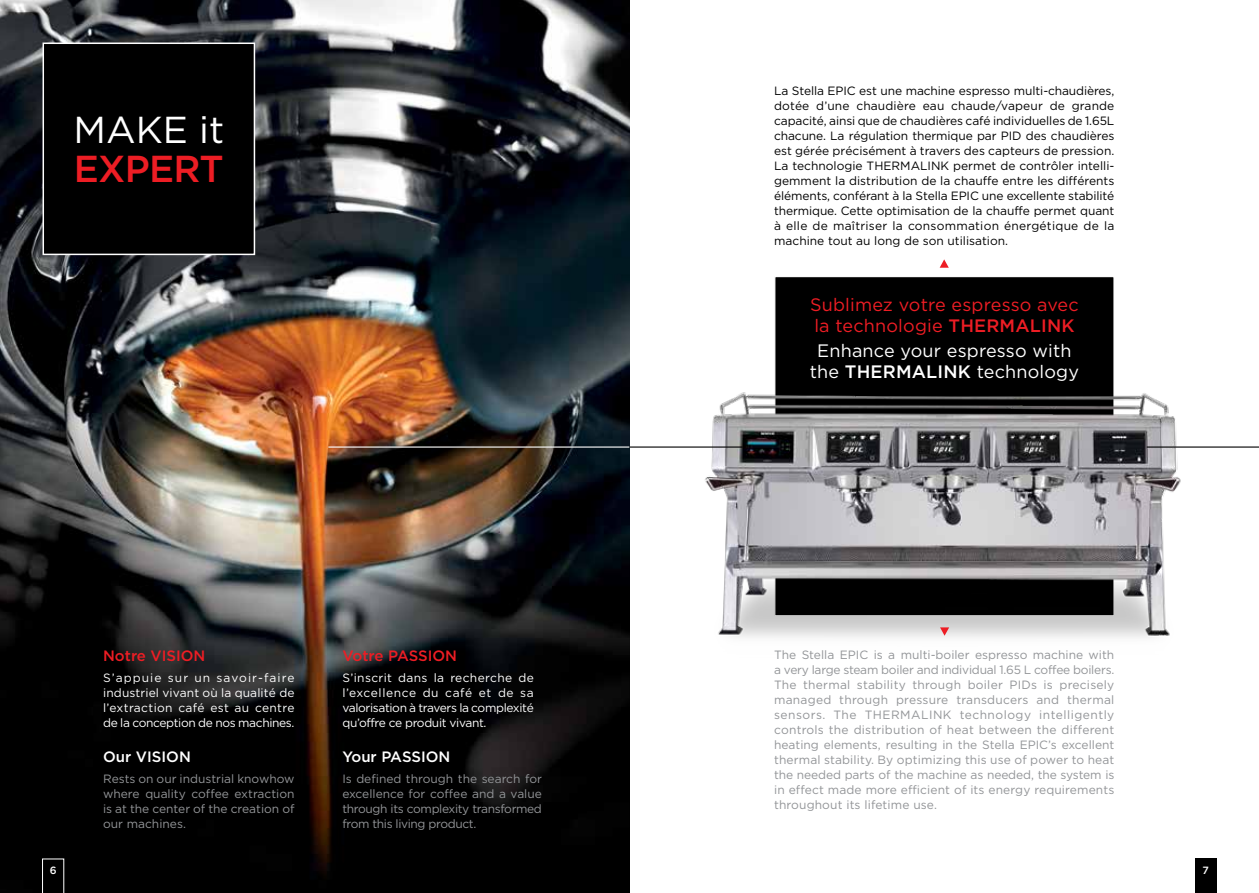
<style>
.page{position:relative;width:1259px;height:893px;background:#fff}
.page>*{position:absolute;margin:0;border:0;box-sizing:border-box;transform-origin:0 0}
.t1{font:37.5px "Gotham";color:#fff}
.t2{font:500 37.5px "Gotham";letter-spacing:-.02em;color:#ed1d24}
.t3{font:18px/21px "Gotham";letter-spacing:.01em;color:#ed1d24}
.t4{font:18px/21px "Gotham";letter-spacing:.01em;color:#fff;text-align:center}
.t5{font:500 15px "Gotham";color:#ed1d24}
.t6{font:500 15px "Gotham";color:#fff}
.t7{font:12px/15px "Gotham";color:#939598;text-align:justify}
.t8{font:12px/15px "Gotham";color:#000;text-align:justify}
.t9{font:12px/15px "Gotham";letter-spacing:-.03em;color:#fff;text-align:justify}
.t10{font:500 10.5px "Gotham";color:#fff}
.s1{font-weight:500}
</style>
<div class="page">
<div style="left:774px;top:276px;width:340px;height:340px;background:#000;border:1px solid #fff"></div>
<img style="left:705px;top:303px;width:476px;height:335px">
<img style="left:0;top:0;width:629px;height:893px">
<hr style="left:328px;top:446px;width:301px;height:2px;background:#fff">
<hr style="left:629px;top:446px;width:113px;height:2px;background:#000">
<hr style="left:1146px;top:446px;width:113px;height:2px;background:#000">
<svg style="left:939px;top:259px;width:9px;height:9px"></svg>
<svg style="left:940px;top:627px;width:9px;height:9px"></svg>
<svg style="left:42px;top:859px;width:22px;height:34px"></svg>
<div style="left:1195px;top:859px;width:21px;height:34px;background:#000"></div>
<div style="left:43px;top:43px;width:212px;height:212px;background:#000;border:2px solid #fff"></div>
<h1 class="t1" style="left:74px;top:109px;width:152px">MAKE it</h1>
<h1 class="t2" style="left:74px;top:147px;width:152px">EXPERT</h1>
<p class="t5" style="left:103px;top:648px;width:104px">Notre VISION</p>
<p class="t5" style="left:342px;top:648px;width:116px">Votre PASSION</p>
<p class="t9" style="left:103px;top:670px;width:193px">S’appuie sur un savoir-faire industriel vivant où la qualité de l’extraction café est au centre de la conception de nos machines.</p>
<p class="t9" style="left:342px;top:670px;width:193px">S’inscrit dans la recherche de l’excellence du café et de sa valorisation à travers la complexité qu’offre ce produit vivant.</p>
<p class="t6" style="left:103px;top:749px;width:89px">Our VISION</p>
<p class="t6" style="left:342px;top:749px;width:109px">Your PASSION</p>
<p class="t7" style="left:103px;top:771px;width:193px">Rests on our industrial knowhow where quality coffee extraction is at the center of the creation of our machines.</p>
<p class="t7" style="left:342px;top:771px;width:201px">Is defined through the search for excellence for coffee and a value through its complexity transformed from this living product.</p>
<p class="t8" style="left:774px;top:83px;width:342px">La Stella EPIC est une machine espresso multi-chaudières, dotée d’une chaudière eau chaude/vapeur de grande capacité, ainsi que de chaudières café individuelles de 1.65L chacune. La régulation thermique par PID des chaudières est gérée précisément à travers des capteurs de pression.<br>La technologie THERMALINK permet de contrôler intelli&shy;gemment la distribution de la chauffe entre les différents éléments, conférant à la Stella EPIC une excellente stabilité thermique. Cette optimisation de la chauffe permet quant à elle de maîtriser la consommation énergétique de la machine tout au long de son utilisation.</p>
<h2 class="t3" style="left:810px;top:293px;width:270px">Sublimez votre espresso avec la technologie <span class="s1">THERMALINK</span></h2>
<h2 class="t4" style="left:810px;top:340px;width:271px">Enhance your espresso with the <span class="s1">THERMALINK</span> technology</h2>
<p class="t7" style="left:774px;top:647px;width:342px">The Stella EPIC is a multi-boiler espresso machine with a very large steam boiler and individual 1.65 L coffee boilers.<br>The thermal stability through boiler PIDs is precisely managed through pressure transducers and thermal sensors. The THERMALINK technology intelligently controls the distribution of heat between the different heating elements, resulting in the Stella EPIC’s excellent thermal stability. By optimizing this use of power to heat the needed parts of the machine as needed, the system is in effect made more efficient of its energy requirements throughout its lifetime use.</p>
<p class="t10" style="left:50px;top:864px;width:8px">6</p>
<p class="t10" style="left:1202px;top:864px;width:8px">7</p>
</div>
